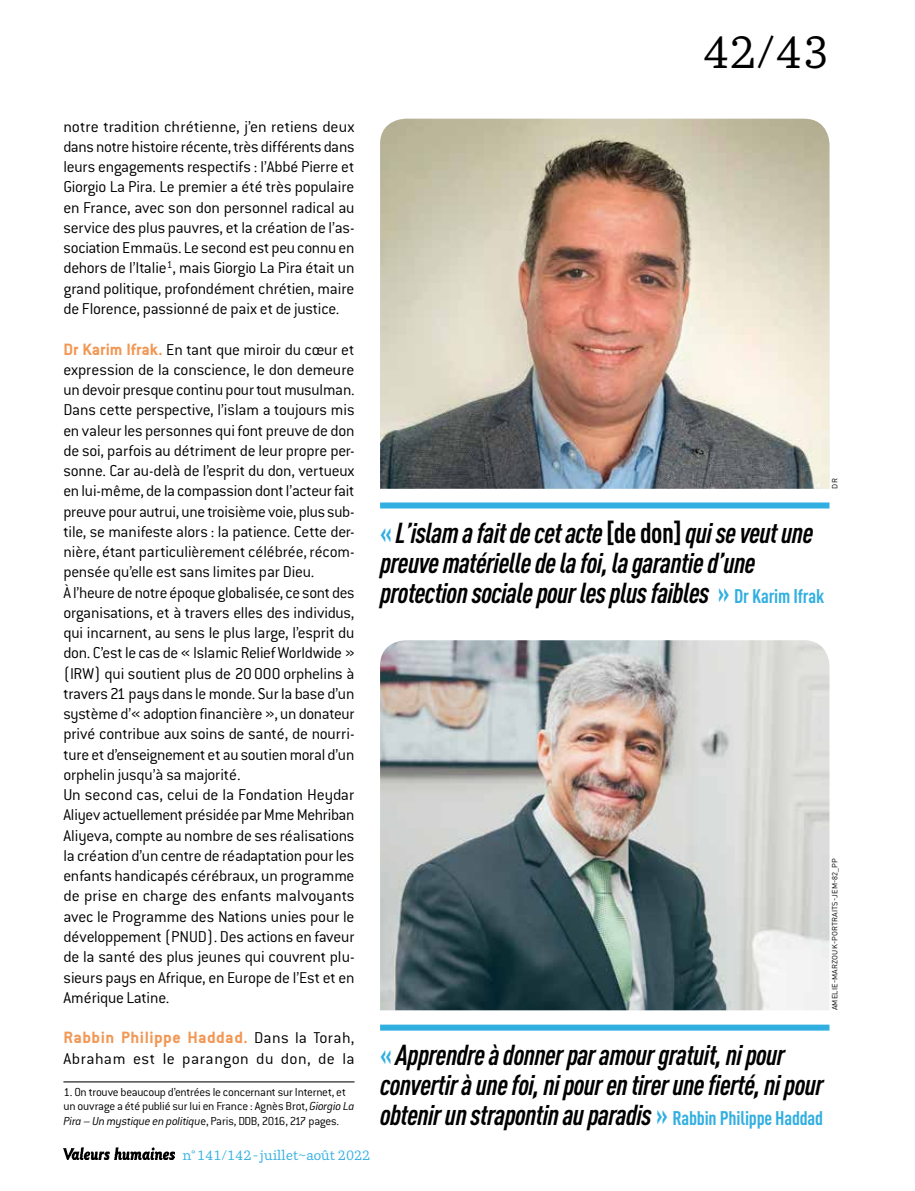
<style>
.page{position:relative;width:915px;height:1191px;background:#fff}
.page>*{position:absolute;margin:0;border:0;box-sizing:border-box;transform-origin:0 0}
.t1{font:45px "Parry";color:#000}
.t2{font:italic 700 condensed 28.5px/30px "DIN Pro";letter-spacing:-.02em;color:#000}
.t3{font:700 18px "Conduit ITC Std";letter-spacing:.03em;color:#f29754}
.t4{font:300 17.25px/20.2px "Conduit ITC Std";letter-spacing:-.015em;color:#000;text-align:justify}
.t5{font:300 17.25px "Conduit ITC Std";letter-spacing:.025em;color:#000}
.t6{font:13.5px "Parry";color:#31afe1}
.t7{font:300 12.75px/14.2px "Conduit ITC Std";letter-spacing:-.02em;color:#000}
.t8{font:7.5px "DIN Pro";letter-spacing:.02em;color:#000}
.s1{font-weight:700;font-size:18px;color:#f29754}
.s2{font-weight:300;font-size:17.25px;color:#000}
.s3{font-style:italic}
.s4{font-style:normal;color:#31afe1}
.s5{font-style:normal}
.s6{font-style:normal;font-size:19.5px;color:#31afe1}
</style>
<div class="page">
<img style="left:63px;top:1147px;width:111px;height:12px">
<hr style="left:63px;top:1081px;width:291px;height:1px;background:#000">
<img style="left:380px;top:119px;width:449px;height:370px">
<img style="left:380px;top:640px;width:449px;height:370px">
<div style="left:380px;top:1024px;width:449px;height:6px;background:#31afe1"></div>
<div style="left:380px;top:502px;width:449px;height:6px;background:#31afe1"></div>
<h1 class="t1" style="left:702px;top:24px;width:128px">42/43</h1>
<p class="t4" style="left:63px;top:116px;width:292px">notre tradition chrétienne, j’en retiens deux dans notre histoire récente, très différents dans leurs engagements respectifs : l’Abbé Pierre et Giorgio La Pira. Le premier a été très populaire en France, avec son don personnel radical au service des plus pauvres, et la création de l’as&shy;sociation Emmaüs. Le second est peu connu en dehors de l’Italie<sup>1</sup>, mais Giorgio La Pira était un grand politique, profondément chrétien, maire de Florence, passionné de paix et de justice.</p>
<p class="t4" style="left:63px;top:338px;width:292px;text-align:left"><span class="s1">Dr Karim Ifrak.</span> En tant que miroir du cœur et expression de la conscience, le don demeure un devoir presque continu pour tout musulman.<br>Dans cette perspective, l’islam a toujours mis en valeur les personnes qui font preuve de don de soi, parfois au détriment de leur propre per&shy;sonne. Car au-delà de l’esprit du don, vertueux en lui-même, de la compassion dont l’acteur fait preuve pour autrui, une troisième voie, plus sub&shy;tile, se manifeste alors : la patience. Cette der&shy;nière, étant particulièrement célébrée, récom&shy;pensée qu’elle est sans limites par Dieu.<br>À l’heure de notre époque globalisée, ce sont des organisations, et à travers elles des individus, qui incarnent, au sens le plus large, l’esprit du don. C’est le cas de « Islamic Relief Worldwide » (IRW) qui soutient plus de 20000 orphelins à travers 21 pays dans le monde. Sur la base d’un système d’« adoption financière », un donateur privé contribue aux soins de santé, de nourri&shy;ture et d’enseignement et au soutien moral d’un orphelin jusqu’à sa majorité.<br>Un second cas, celui de la Fondation Heydar Aliyev actuellement présidée par Mme Mehriban Aliyeva, compte au nombre de ses réalisations la création d’un centre de réadaptation pour les enfants handicapés cérébraux, un programme de prise en charge des enfants malvoyants avec le Programme des Nations unies pour le développement (PNUD). Des actions en faveur de la santé des plus jeunes qui couvrent plu&shy;sieurs pays en Afrique, en Europe de l’Est et en Amérique Latine.</p>
<p class="t3" style="left:63px;top:1026px;width:292px">Rabbin Philippe Haddad. <span class="s2">Dans la Torah,</span></p>
<p class="t5" style="left:63px;top:1047px;width:292px">Abraham est le parangon du don, de la</p>
<p class="t7" style="left:63px;top:1084px;width:292px">1. On trouve beaucoup d’entrées le concernant sur Internet, et un ouvrage a été publié sur lui en France : Agnès Brot, <span class="s3">Giorgio La<br>Pira – Un mystique en politiqu</span>e, Paris, DDB, 2016, 217 pages.</p>
<p class="t6" style="left:182px;top:1146px;width:189px">n° 141/142 - juillet~août 2022</p>
<p class="t8" style="left:828px;top:489px;width:12px;rotate:-90deg">DR</p>
<h2 class="t2" style="left:380px;top:515px;width:445px"><span class="s4">«</span> L’islam a fait de cet acte <span class="s5">[de don]</span> qui se veut une preuve matérielle de la foi, la garantie d’une protection sociale pour les plus faibles <span class="s4">»</span> <span class="s6">Dr Karim Ifrak</span></h2>
<p class="t8" style="left:828px;top:1010px;width:153px;rotate:-90deg">AMELIE-MARZOUK-PORTRAITS-JEM-82_PP</p>
<h2 class="t2" style="left:380px;top:1036px;width:445px"><span class="s4">«</span> Apprendre à donner par amour gratuit, ni pour convertir à une foi, ni pour en tirer une fierté, ni pour obtenir un strapontin au paradis <span class="s4">»</span> <span class="s6">Rabbin Philippe Haddad</span></h2>
</div>
